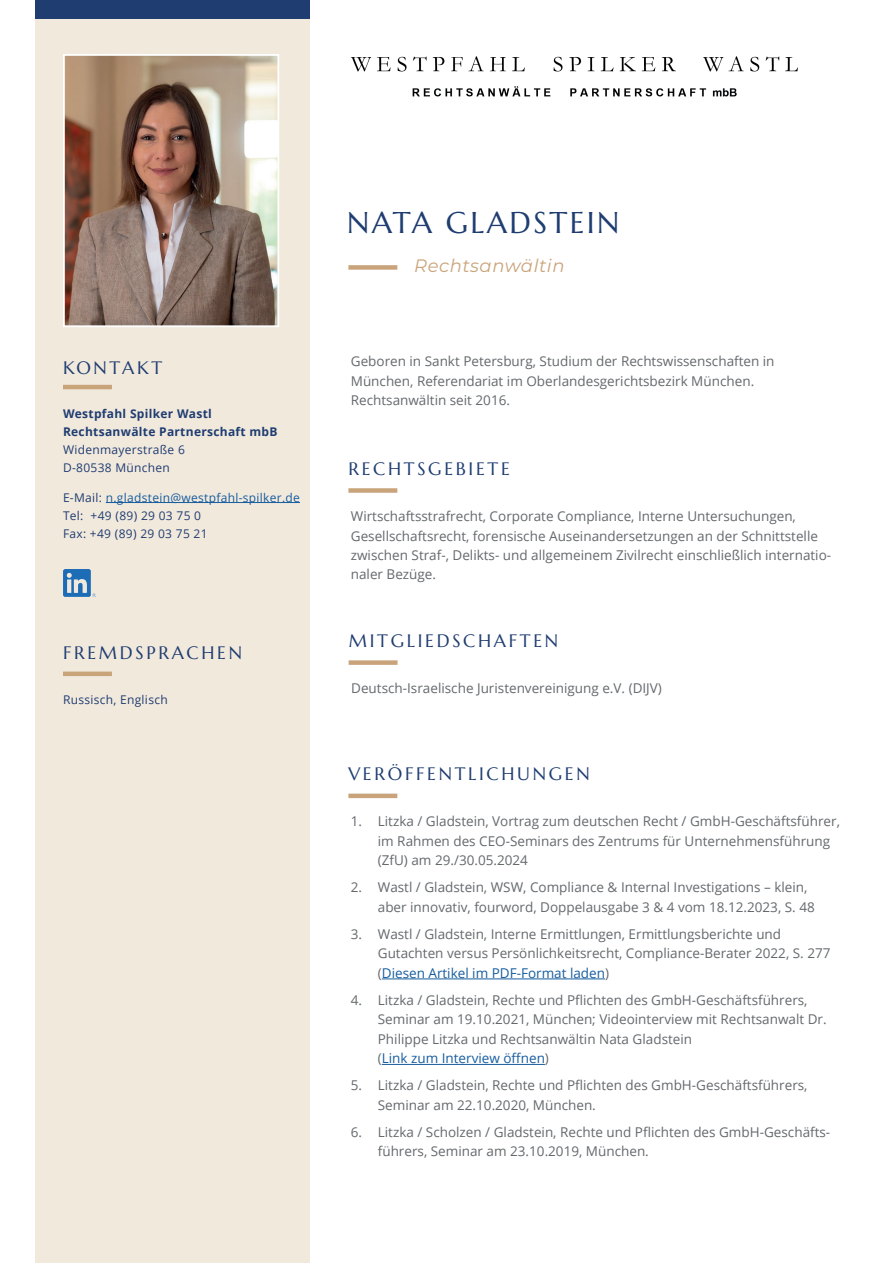
<style>
.page{position:relative;width:893px;height:1263px;background:#fff}
.page>*{position:absolute;margin:0;border:0;box-sizing:border-box;transform-origin:0 0}
.t1{font:30px "Marcellus";letter-spacing:.08em;color:#1f3d71}
.t2{font:18px "Marcellus";letter-spacing:.15em;color:#1f3d71}
.t3{font:italic 18px "Montserrat";letter-spacing:.03em;color:#c9a47b}
.t4{font:13.5px/19.5px "Open Sans";color:#64696c}
.t5{font:12px/18px "Open Sans";letter-spacing:.025em;color:#1f3d71}
.t6{font:700 12px/18px "Open Sans";letter-spacing:.025em;color:#1f3d71}
.s1{color:#175d9e}
</style>
<div class="page">
<div style="left:35px;top:0;width:275px;height:1263px;background:#f2e9dd"></div>
<div style="left:35px;top:0;width:275px;height:18px;background:#1f3d71"></div>
<hr style="left:63px;top:385px;width:49px;height:4px;background:#c9a47b">
<div style="left:63px;top:671px;width:49px;height:5px;background:#c9a47b"></div>
<div style="left:348px;top:265px;width:49px;height:5px;background:#c9a47b"></div>
<img style="left:66px;top:57px;width:210px;height:267px">
<div style="left:63px;top:54px;width:216px;height:273px;border:2px solid #fff"></div>
<hr style="left:106px;top:502px;width:194px;height:1px;background:#175d9e">
<hr style="left:382px;top:978px;width:223px;height:1px;background:#175d9e">
<hr style="left:382px;top:1064px;width:163px;height:1px;background:#175d9e">
<div style="left:348px;top:488px;width:49px;height:5px;background:#c9a47b"></div>
<hr style="left:348px;top:794px;width:49px;height:4px;background:#c9a47b">
<img style="left:351px;top:56px;width:447px;height:41px">
<div style="left:349px;top:660px;width:49px;height:5px;background:#c9a47b"></div>
<img style="left:64px;top:570px;width:31px;height:27px">
<h1 class="t1" style="left:347px;top:204px;width:274px">NATA GLADSTEIN</h1>
<h2 class="t3" style="left:414px;top:253px;width:152px">Rechtsanwältin</h2>
<h2 class="t2" style="left:63px;top:357px;width:101px">KONTAKT</h2>
<p class="t4" style="left:351px;top:351px;width:425px">Geboren in Sankt Petersburg, Studium der Rechtswissenschaften in<br>München, Referendariat im Oberlandesgerichtsbezirk München.<br>Rechtsanwältin seit 2016.</p>
<p class="t6" style="left:63px;top:404px;width:216px">Westpfahl Spilker Wastl<br>Rechtsanwälte Partnerschaft mbB</p>
<p class="t5" style="left:63px;top:440px;width:123px">Widenmayerstraße 6<br>D-80538 München</p>
<p class="t5" style="left:63px;top:488px;width:238px">E-Mail: <span class="s1">n.gladstein@westpfahl-spilker.de<br></span>Tel: +49 (89) 29 03 75 0<br>Fax: +49 (89) 29 03 75 21</p>
<h2 class="t2" style="left:63px;top:642px;width:181px">FREMDSPRACHEN</h2>
<p class="t5" style="left:63px;top:691px;width:106px">Russisch, Englisch</p>
<h2 class="t2" style="left:348px;top:457px;width:163px">RECHTSGEBIETE</h2>
<p class="t4" style="left:351px;top:506px;width:482px">Wirtschaftsstrafrecht, Corporate Compliance, Interne Untersuchungen, Gesellschaftsrecht, forensische Auseinandersetzungen an der Schnittstelle zwischen Straf-, Delikts- und allgemeinem Zivilrecht einschließlich internatio&shy;naler Bezüge.</p>
<h2 class="t2" style="left:349px;top:630px;width:211px">MITGLIEDSCHAFTEN</h2>
<p class="t4" style="left:351px;top:678px;width:312px">Deutsch-Israelische Juristenvereinigung e.V. (DIJV)</p>
<h2 class="t2" style="left:348px;top:763px;width:243px">VERÖFFENTLICHUNGEN</h2>
<p class="t4" style="left:378px;top:811px;width:464px;text-indent:-27px">1. Litzka / Gladstein, Vortrag zum deutschen Recht / GmbH-Geschäftsführer, im Rahmen des CEO-Seminars des Zentrums für Unternehmensführung (ZfU) am 29./30.05.2024</p>
<p class="t4" style="left:378px;top:877px;width:438px;text-indent:-27px">2. Wastl / Gladstein, WSW, Compliance &amp; Internal Investigations – klein, aber innovativ, fourword, Doppelausgabe 3 &amp; 4 vom 18.12.2023, S. 48</p>
<p class="t4" style="left:378px;top:924px;width:454px;text-indent:-27px">3. Wastl / Gladstein, Interne Ermittlungen, Ermittlungsberichte und<br>Gutachten versus Persönlichkeitsrecht, Compliance-Berater 2022, S. 277 (<span class="s1">Diesen Artikel im PDF-Format laden</span>)</p>
<p class="t4" style="left:378px;top:990px;width:450px;text-indent:-27px">4. Litzka / Gladstein, Rechte und Pflichten des GmbH-Geschäftsführers, Seminar am 19.10.2021, München; Videointerview mit Rechtsanwalt Dr.<br>Philippe Litzka und Rechtsanwältin Nata Gladstein<br>(<span class="s1">Link zum Interview öffnen</span>)</p>
<p class="t4" style="left:378px;top:1075px;width:431px;text-indent:-27px">5. Litzka / Gladstein, Rechte und Pflichten des GmbH-Geschäftsführers,<br>Seminar am 22.10.2020, München.</p>
<p class="t4" style="left:378px;top:1122px;width:454px;text-indent:-27px">6. Litzka / Scholzen / Gladstein, Rechte und Pflichten des GmbH-Geschäfts&shy;führers, Seminar am 23.10.2019, München.</p>
</div>
